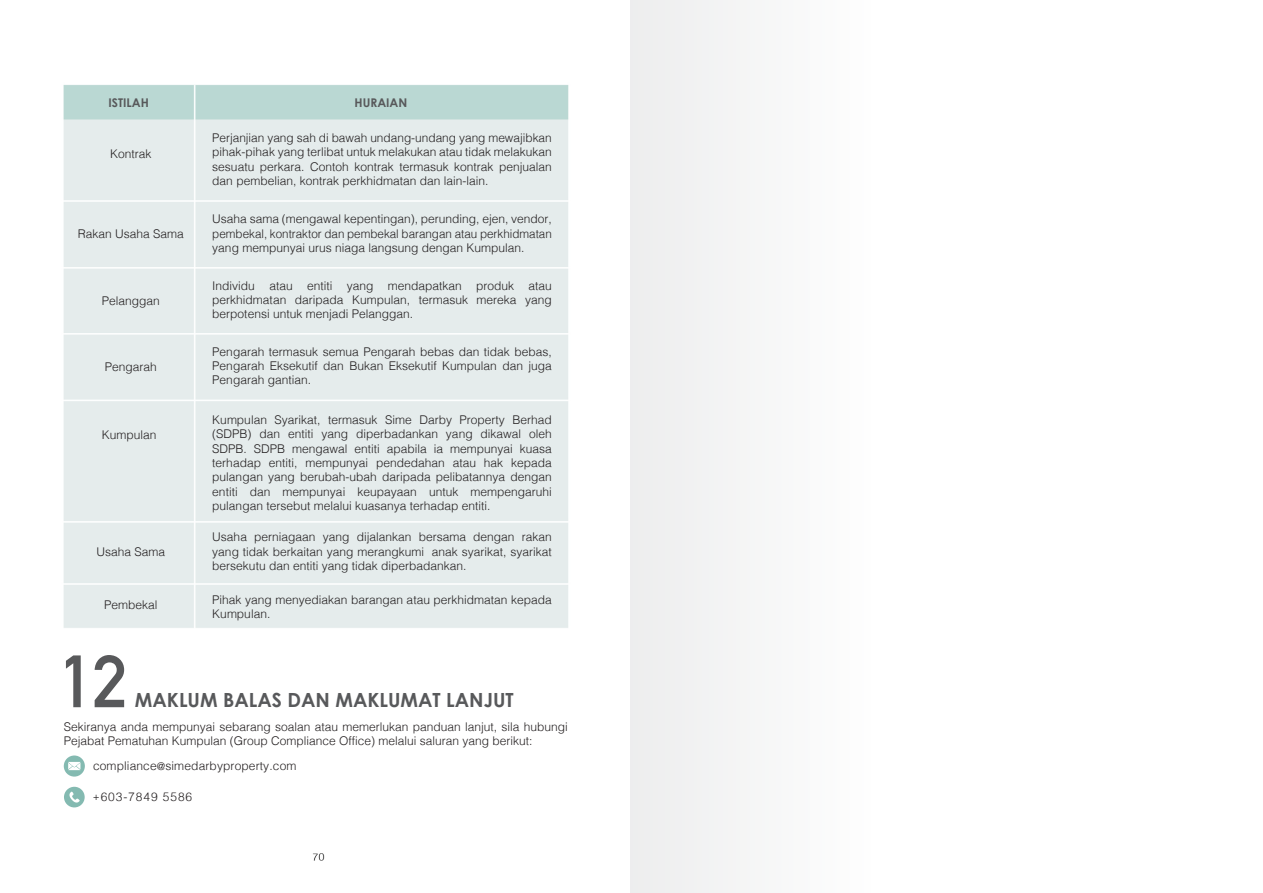
<style>
.page{position:relative;width:1263px;height:893px;background:#fff}
.page>*{position:absolute;margin:0;border:0;box-sizing:border-box;transform-origin:0 0}
.t1{font:700 72.75px "DIN Alternate";color:#58595b}
.t2{font:700 19.5px "Century Gothic";color:#58595b}
.t3{font:300 12px/14.4px "Helvetica";color:#231f20;text-align:justify}
.t4{font:700 12px "Century Gothic";color:#58595b}
.t5{font:300 12px "Helvetica";letter-spacing:.075em;color:#231f20}
.s1{font-size:10.5px}
</style>
<div class="page">
<img style="left:63px;top:0;width:568px;height:893px">
<svg style="left:64px;top:755px;width:21px;height:22px"></svg>
<svg style="left:68px;top:762px;width:12px;height:8px"></svg>
<div style="left:64px;top:787px;width:21px;height:20px;background:#84bab1;border-radius:50%"></div>
<svg style="left:69px;top:792px;width:11px;height:10px"></svg>
<div style="left:631px;top:0;width:271px;height:893px;background:#f6f7f7"></div>
<p class="t4" style="left:109px;top:93px;width:42px">ISTILAH</p>
<p class="t4" style="left:355px;top:93px;width:54px">HURAIAN</p>
<p class="t3" style="left:110px;top:146px;width:43px">Kontrak</p>
<p class="t3" style="left:78px;top:226px;width:108px">Rakan Usaha Sama</p>
<p class="t3" style="left:102px;top:292px;width:60px">Pelanggan</p>
<p class="t3" style="left:105px;top:358px;width:54px">Pengarah</p>
<p class="t3" style="left:102px;top:426px;width:56px">Kumpulan</p>
<p class="t3" style="left:96px;top:544px;width:70px">Usaha Sama</p>
<p class="t3" style="left:212px;top:130px;width:341px">Perjanjian yang sah di bawah undang-undang yang mewajibkan pihak-pihak yang terlibat untuk melakukan atau tidak melakukan sesuatu perkara. Contoh kontrak termasuk kontrak penjualan dan pembelian, kontrak perkhidmatan dan lain-lain.</p>
<p class="t3" style="left:212px;top:211px;width:341px">Usaha sama (mengawal kepentingan), perunding, ejen, vendor, pembekal, kontraktor dan pembekal barangan atau perkhidmatan yang mempunyai urus niaga langsung dengan Kumpulan.</p>
<p class="t3" style="left:212px;top:277px;width:341px">Individu atau entiti yang mendapatkan produk atau perkhidmatan daripada Kumpulan, termasuk mereka yang berpotensi untuk menjadi Pelanggan.</p>
<p class="t3" style="left:212px;top:343px;width:341px">Pengarah termasuk semua Pengarah bebas dan tidak bebas, Pengarah Eksekutif dan Bukan Eksekutif Kumpulan dan juga Pengarah gantian.</p>
<p class="t3" style="left:212px;top:411px;width:341px">Kumpulan Syarikat, termasuk Sime Darby Property Berhad (SDPB) dan entiti yang diperbadankan yang dikawal oleh SDPB. SDPB mengawal entiti apabila ia mempunyai kuasa terhadap entiti, mempunyai pendedahan atau hak kepada pulangan yang berubah-ubah daripada pelibatannya dengan entiti dan mempunyai keupayaan untuk mempengaruhi pulangan tersebut melalui kuasanya terhadap entiti.</p>
<p class="t3" style="left:212px;top:529px;width:341px">Usaha perniagaan yang dijalankan bersama dengan rakan yang tidak berkaitan yang merangkumi anak syarikat, syarikat bersekutu dan entiti yang tidak diperbadankan.</p>
<p class="t3" style="left:104px;top:596px;width:55px">Pembekal</p>
<p class="t3" style="left:212px;top:592px;width:341px">Pihak yang menyediakan barangan atau perkhidmatan kepada<br>Kumpulan.</p>
<h1 class="t1" style="left:59px;top:626px;width:69px">12</h1>
<h2 class="t2" style="left:135px;top:685px;width:380px">MAKLUM BALAS DAN MAKLUMAT LANJUT</h2>
<p class="t3" style="left:64px;top:719px;width:505px">Sekiranya anda mempunyai sebarang soalan atau memerlukan panduan lanjut, sila hubungi<br>Pejabat Pematuhan Kumpulan (Group Compliance Office) melalui saluran yang berikut:</p>
<p class="t3" style="left:93px;top:758px;width:205px">compliance<span class="s1">@</span>simedarbyproperty.com</p>
<p class="t5" style="left:93px;top:787px;width:101px"><span class="s1">+</span>603-7849 5586</p>
</div>
